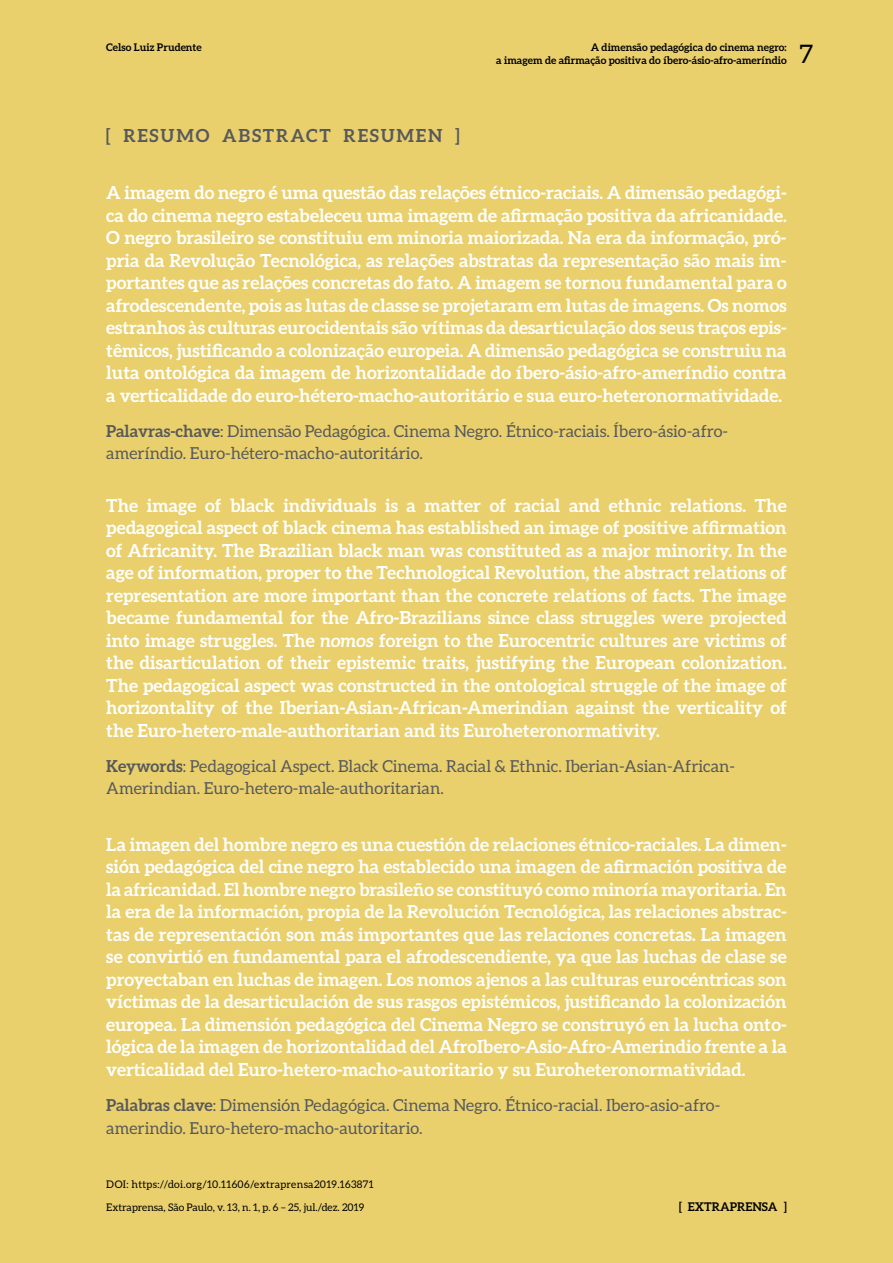
<style>
.page{position:relative;width:893px;height:1263px;background:#e9d06d}
.page>*{position:absolute;margin:0;border:0;box-sizing:border-box;transform-origin:0 0}
.t1{font:25.5px "Aleo";color:#000}
.t2{font:700 18px/22.5px "Aleo";color:#fff;text-align:justify}
.t3{font:700 18px "Aleo";letter-spacing:.1em;color:#58595b}
.t4{font:16.5px/22.5px "Aleo";color:#58595b}
.t5{font:700 12px "Aleo";color:#000}
.t6{font:700 10.5px/12.6px "Aleo";color:#000;text-align:right}
.t7{font:10.5px "Aleo";letter-spacing:.03em;color:#000}
.t8{font:10.5px "Aleo";color:#000}
.s1{font-weight:700}
.s2{font-style:italic}
</style>
<div class="page">
<p class="t6" style="left:106px;top:41px;width:97px">Celso Luiz Prudente</p>
<p class="t6" style="left:496px;top:41px;width:292px">A dimensão pedagógica do cinema negro:<br>a imagem de afirmação positiva do íbero-ásio-afro-ameríndio</p>
<h1 class="t1" style="left:799px;top:40px;width:15px">7</h1>
<p class="t3" style="left:106px;top:125px;width:355px">[ RESUMO ABSTRACT RESUMEN ]</p>
<p class="t2" style="left:106px;top:181px;width:682px">A imagem do negro é uma questão das relações étnico-raciais. A dimensão pedagógi&shy;ca do cinema negro estabeleceu uma imagem de afirmação positiva da africanidade.<br>O negro brasileiro se constituiu em minoria maiorizada. Na era da informação, pró&shy;pria da Revolução Tecnológica, as relações abstratas da representação são mais im&shy;portantes que as relações concretas do fato. A imagem se tornou fundamental para o afrodescendente, pois as lutas de classe se projetaram em lutas de imagens. Os nomos estranhos às culturas eurocidentais são vítimas da desarticulação dos seus traços epis&shy;têmicos, justificando a colonização europeia. A dimensão pedagógica se construiu na luta ontológica da imagem de horizontalidade do íbero-ásio-afro-ameríndio contra a verticalidade do euro-hétero-macho-autoritário e sua euro-heteronormatividade.</p>
<p class="t4" style="left:106px;top:419px;width:623px"><span class="s1">Palavras-chave</span>: Dimensão Pedagógica. Cinema Negro. Étnico-raciais. Íbero-ásio-afro&shy;ameríndio. Euro-hétero-macho-autoritário.</p>
<p class="t2" style="left:106px;top:494px;width:682px">The image of black individuals is a matter of racial and ethnic relations. The pedagogical aspect of black cinema has established an image of positive affirmation of Africanity. The Brazilian black man was constituted as a major minority. In the age of information, proper to the Technological Revolution, the abstract relations of representation are more important than the concrete relations of facts. The image became fundamental for the Afro-Brazilians since class struggles were projected into image struggles. The <span class="s2">nomos</span> foreign to the Eurocentric cultures are victims of the disarticulation of their epistemic traits, justifying the European colonization.<br>The pedagogical aspect was constructed in the ontological struggle of the image of horizontality of the Iberian-Asian-African-Amerindian against the verticality of the Euro-hetero-male-authoritarian and its Euroheteronormativity.</p>
<p class="t4" style="left:106px;top:755px;width:630px"><span class="s1">Keywords</span>: Pedagogical Aspect. Black Cinema. Racial &amp; Ethnic. Iberian-Asian-African-<br>Amerindian. Euro-hetero-male-authoritarian.</p>
<p class="t2" style="left:106px;top:833px;width:682px">La imagen del hombre negro es una cuestión de relaciones étnico-raciales. La dimen&shy;sión pedagógica del cine negro ha establecido una imagen de afirmación positiva de la africanidad. El hombre negro brasileño se constituyó como minoría mayoritaria. En la era de la información, propia de la Revolución Tecnológica, las relaciones abstrac&shy;tas de representación son más importantes que las relaciones concretas. La imagen se convirtió en fundamental para el afrodescendiente, ya que las luchas de clase se proyectaban en luchas de imagen. Los nomos ajenos a las culturas eurocéntricas son víctimas de la desarticulación de sus rasgos epistémicos, justificando la colonización europea. La dimensión pedagógica del Cinema Negro se construyó en la lucha onto&shy;lógica de la imagen de horizontalidad del AfroIbero-Asio-Afro-Amerindio frente a la verticalidad del Euro-hetero-macho-autoritario y su Euroheteronormatividad.</p>
<p class="t4" style="left:106px;top:1094px;width:615px"><span class="s1">Palabras clave</span>: Dimensión Pedagógica. Cinema Negro. Étnico-racial. Ibero-asio-afro&shy;amerindio. Euro-hetero-macho-autoritario.</p>
<p class="t7" style="left:106px;top:1179px;width:269px">DOI: https://doi.org/10.11606/extraprensa2019.163871</p>
<p class="t8" style="left:106px;top:1201px;width:259px">Extraprensa, São Paulo, v. 13, n. 1, p. 6 – 25, jul./dez. 2019</p>
<p class="t5" style="left:679px;top:1199px;width:109px">[ EXTRAPRENSA ]</p>
</div>
